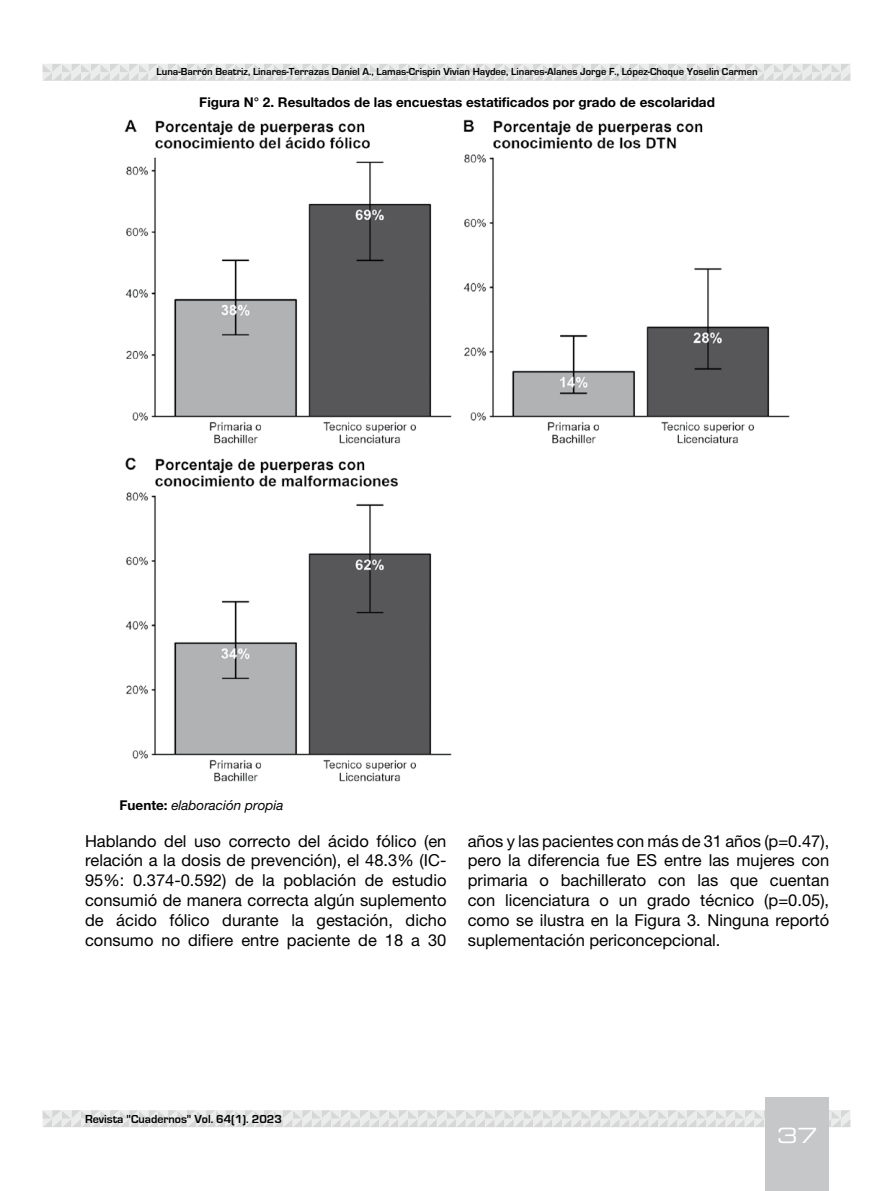
<style>
.page{position:relative;width:893px;height:1191px;background:#fff}
.page>*{position:absolute;margin:0;border:0;box-sizing:border-box;transform-origin:0 0}
.t1{font:21px "Eurostile LT Std Ex 2";color:#fff}
.t2{font:16.5px/19.8px "Helvetica Neue LT Std";color:#000;text-align:justify}
.t3{font:700 13.5px "Helvetica Neue LT Std";color:#000}
.t4{font:italic 13.5px "Helvetica Neue LT Std";color:#000}
.t5{font:700 12px "Eurostile";color:#000}
.t6{font:700 10.5px "Eurostile";color:#000}
.s1{font-weight:700;font-style:normal}
</style>
<div class="page">
<svg style="left:43px;top:64px;width:807px;height:17px"></svg>
<svg style="left:43px;top:1110px;width:807px;height:17px"></svg>
<div style="left:765px;top:1097px;width:64px;height:94px;background:#c6c7c8"></div>
<img style="left:124px;top:119px;width:666px;height:663px">
<p class="t6" style="left:157px;top:66px;width:603px">Luna-Barrón Beatriz, Linares-Terrazas Daniel A., Lamas-Crispin Vivian Haydee, Linares-Alanes Jorge F., López-Choque Yoselin Carmen</p>
<p class="t3" style="left:199px;top:94px;width:517px">Figura N° 2. Resultados de las encuestas estatificados por grado de escolaridad</p>
<p class="t4" style="left:120px;top:797px;width:165px"><span class="s1">Fuente:</span> elaboración propia</p>
<p class="t2" style="left:85px;top:830px;width:363px">Hablando del uso correcto del ácido fólico (en relación a la dosis de prevención), el 48.3% (IC-95%: 0.374-0.592) de la población de estudio consumió de manera correcta algún suplemento de ácido fólico durante la gestación, dicho consumo no difiere entre paciente de 18 a 30</p>
<p class="t2" style="left:468px;top:830px;width:363px">años y las pacientes con más de 31 años (p=0.47), pero la diferencia fue ES entre las mujeres con primaria o bachillerato con las que cuentan con licenciatura o un grado técnico (p=0.05), como se ilustra en la Figura 3. Ninguna reportó suplementación periconcepcional.</p>
<p class="t5" style="left:85px;top:1112px;width:198px">Revista "Cuadernos" Vol. 64(1). 2023</p>
<p class="t1" style="left:777px;top:1121px;width:42px">37</p>
</div>
